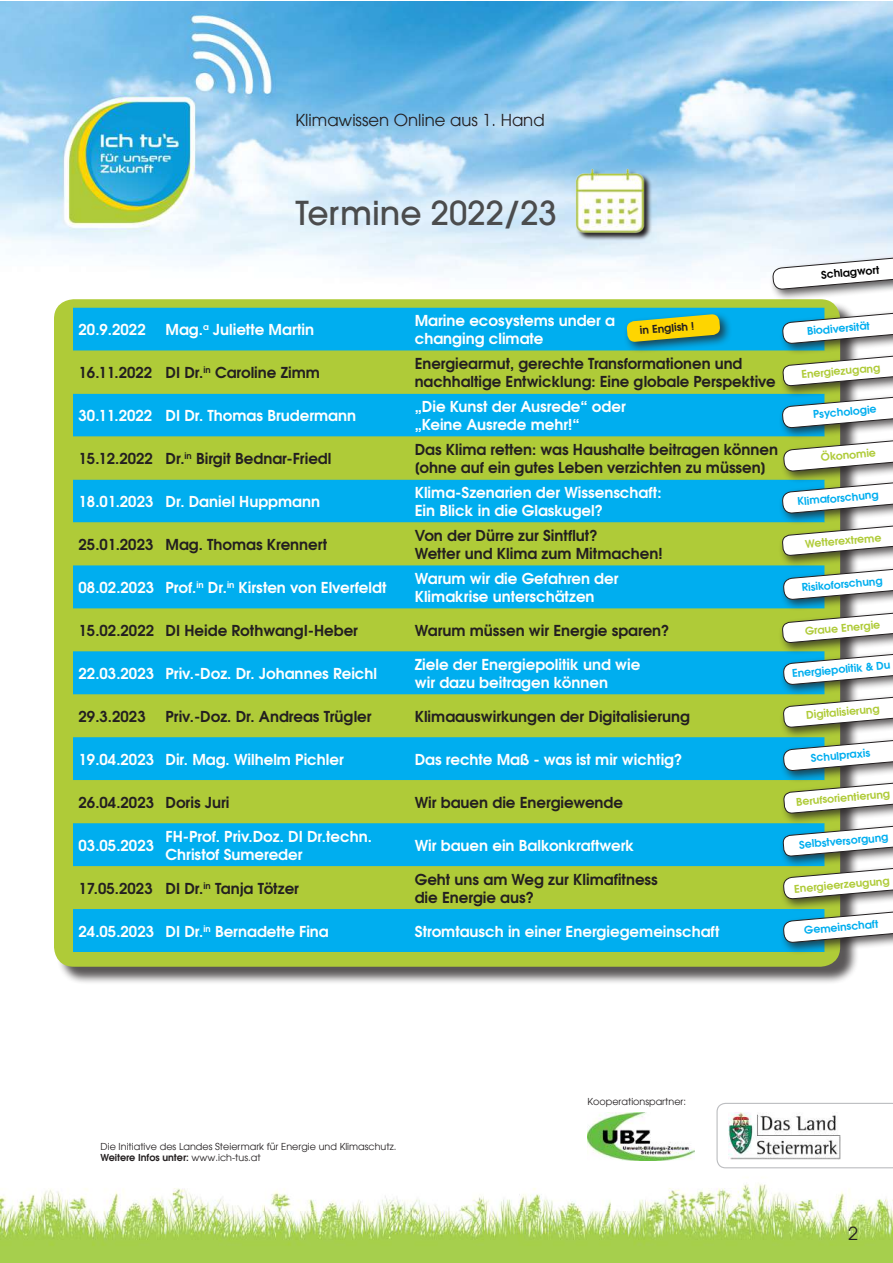
<style>
.page{position:relative;width:893px;height:1263px;background:#fff}
.page>*{position:absolute;margin:0;border:0;box-sizing:border-box;transform-origin:0 0}
.t1{font:500 33px "Avant Garde LT";color:#4b4c4d}
.t2{font:18px "Avant Garde LT";color:#231f20}
.t3{font:16.5px "Avant Garde LT";color:#231f20}
.t4{font:700 15px/18px "Te X Gyre Adventor";color:#fff}
.t5{font:700 15px/18px "Te X Gyre Adventor";color:#231f20}
.t6{font:700 10.65px "Te X Gyre Adventor";color:#00aeef}
.t7{font:700 10.65px "Te X Gyre Adventor";color:#afcb38}
.t8{font:700 10.65px "Te X Gyre Adventor";color:#000}
.t9{font:700 10.65px "Te X Gyre Adventor";color:#231f20}
.t10{font:9.6px/11.7px "Avant Garde LT";color:#231f20}
.s1{font-weight:600}
</style>
<div class="page">
<img style="left:0;top:1px;width:893px;height:1262px">
<img style="left:587px;top:1112px;width:107px;height:48px">
<svg style="left:716px;top:1103px;width:177px;height:65px"></svg>
<img style="left:565px;top:158px;width:91px;height:85px">
<div style="left:56px;top:301px;width:803px;height:684px;background:#231f20;opacity:.75"></div>
<div style="left:54px;top:299px;width:786px;height:668px;background:#afcb38;border-radius:20px"></div>
<div style="left:73px;top:308px;width:706px;height:43px;background:#00aeef"></div>
<svg style="left:73px;top:393px;width:706px;height:130px;fill:#00aeef"></svg>
<svg style="left:73px;top:565px;width:707px;height:387px;fill:#00aeef"></svg>
<div style="left:769px;top:252px;width:124px;height:50px;background:#231f20;opacity:.75"></div>
<svg style="left:772px;top:255px;width:121px;height:35px"></svg>
<div style="left:779px;top:308px;width:114px;height:48px;background:#231f20;opacity:.75"></div>
<svg style="left:782px;top:308px;width:111px;height:40px"></svg>
<div style="left:623px;top:311px;width:109px;height:43px;background:#231f20;opacity:.75"></div>
<svg style="left:626px;top:314px;width:94px;height:28px;background:#b6be35"></svg>
<div style="left:779px;top:352px;width:114px;height:46px;background:#231f20;opacity:.75"></div>
<svg style="left:782px;top:355px;width:111px;height:31px"></svg>
<div style="left:779px;top:392px;width:114px;height:48px;background:#231f20;opacity:.75"></div>
<div style="left:779px;top:521px;width:114px;height:47px;background:#231f20;opacity:.75"></div>
<div style="left:779px;top:478px;width:114px;height:47px;background:#231f20;opacity:.75"></div>
<svg style="left:782px;top:395px;width:111px;height:166px"></svg>
<div style="left:780px;top:692px;width:113px;height:48px;background:#231f20;opacity:.75"></div>
<svg style="left:783px;top:696px;width:110px;height:32px"></svg>
<div style="left:780px;top:564px;width:113px;height:47px;background:#231f20;opacity:.75"></div>
<div style="left:779px;top:608px;width:114px;height:47px;background:#adc937"></div>
<div style="left:780px;top:907px;width:113px;height:48px;background:#231f20;opacity:.75"></div>
<svg style="left:73px;top:739px;width:820px;height:208px"></svg>
<div style="left:780px;top:649px;width:113px;height:47px;background:#231f20;opacity:.75"></div>
<svg style="left:782px;top:568px;width:111px;height:121px"></svg>
<p class="t3" style="left:296px;top:110px;width:251px">Klimawissen Online aus 1. Hand</p>
<h1 class="t1" style="left:296px;top:192px;width:263px">Termine 2022/23</h1>
<p class="t8" style="left:820px;top:265px;width:60px;rotate:-5deg">Schlagwort</p>
<p class="t4" style="left:79px;top:319px;width:69px">20.9.2022</p>
<p class="t4" style="left:165px;top:319px;width:150px">Mag.<sup>a</sup> Juliette Martin</p>
<p class="t4" style="left:415px;top:310px;width:202px">Marine ecosystems under a changing climate</p>
<p class="t5" style="left:79px;top:362px;width:243px">16.11.2022 DI Dr.<sup>in</sup> Caroline Zimm</p>
<p class="t5" style="left:415px;top:353px;width:362px">Energiearmut, gerechte Transformationen und nachhaltige Entwicklung: Eine globale Perspektive</p>
<p class="t4" style="left:79px;top:405px;width:279px">30.11.2022 DI Dr. Thomas Brudermann</p>
<p class="t4" style="left:415px;top:396px;width:213px">„Die Kunst der Ausrede“ oder „Keine Ausrede mehr!“</p>
<p class="t5" style="left:79px;top:448px;width:254px">15.12.2022 Dr.<sup>in</sup> Birgit Bednar-Friedl</p>
<p class="t5" style="left:415px;top:439px;width:365px">Das Klima retten: was Haushalte beitragen können [ohne auf ein gutes Leben verzichten zu müssen]</p>
<p class="t4" style="left:79px;top:491px;width:243px">18.01.2023 Dr. Daniel Huppmann</p>
<p class="t4" style="left:415px;top:482px;width:248px">Klima-Szenarien der Wissenschaft:<br>Ein Blick in die Glaskugel?</p>
<p class="t5" style="left:79px;top:534px;width:250px">25.01.2023 Mag. Thomas Krennert</p>
<p class="t5" style="left:415px;top:525px;width:250px">Von der Dürre zur Sintflut?<br>Wetter und Klima zum Mitmachen!</p>
<p class="t4" style="left:79px;top:577px;width:309px">08.02.2023 Prof.<sup>in</sup> Dr.<sup>in</sup> Kirsten von Elverfeldt</p>
<p class="t4" style="left:415px;top:568px;width:205px">Warum wir die Gefahren der<br>Klimakrise unterschätzen</p>
<p class="t5" style="left:79px;top:620px;width:281px">15.02.2022 DI Heide Rothwangl-Heber</p>
<p class="t5" style="left:415px;top:620px;width:256px">Warum müssen wir Energie sparen?</p>
<p class="t4" style="left:79px;top:663px;width:300px">22.03.2023 Priv.-Doz. Dr. Johannes Reichl</p>
<p class="t4" style="left:415px;top:654px;width:227px">Ziele der Energiepolitik und wie wir dazu beitragen können</p>
<p class="t5" style="left:79px;top:706px;width:69px">29.3.2023</p>
<p class="t5" style="left:165px;top:706px;width:208px">Priv.-Doz. Dr. Andreas Trügler</p>
<p class="t5" style="left:415px;top:706px;width:277px">Klimaauswirkungen der Digitalisierung</p>
<p class="t4" style="left:79px;top:749px;width:267px">19.04.2023 Dir. Mag. Wilhelm Pichler</p>
<p class="t4" style="left:415px;top:749px;width:269px">Das rechte Maß - was ist mir wichtig?</p>
<p class="t5" style="left:79px;top:792px;width:152px">26.04.2023 Doris Juri</p>
<p class="t5" style="left:415px;top:792px;width:210px">Wir bauen die Energiewende</p>
<p class="t4" style="left:79px;top:835px;width:77px">03.05.2023</p>
<p class="t4" style="left:165px;top:826px;width:208px">FH-Prof. Priv.Doz. DI Dr.techn.<br>Christof Sumereder</p>
<p class="t4" style="left:415px;top:835px;width:221px">Wir bauen ein Balkonkraftwerk</p>
<p class="t5" style="left:79px;top:878px;width:222px">17.05.2023 DI Dr.<sup>in</sup> Tanja Tötzer</p>
<p class="t5" style="left:415px;top:869px;width:245px">Geht uns am Weg zur Klimafitness die Energie aus?</p>
<p class="t4" style="left:79px;top:921px;width:252px">24.05.2023 DI Dr.<sup>in</sup> Bernadette Fina</p>
<p class="t4" style="left:415px;top:921px;width:306px">Stromtausch in einer Energiegemeinschaft</p>
<p class="t9" style="left:639px;top:321px;width:56px;rotate:-5deg">in English !</p>
<p class="t6" style="left:806px;top:322px;width:64px;rotate:-5deg">Biodiversität</p>
<p class="t7" style="left:801px;top:365px;width:81px;rotate:-5deg">Energiezugang</p>
<p class="t6" style="left:812px;top:405px;width:65px;rotate:-5deg">Psychologie</p>
<p class="t7" style="left:820px;top:448px;width:57px;rotate:-5deg">Ökonomie</p>
<p class="t6" style="left:797px;top:492px;width:83px;rotate:-5deg">Klimaforschung</p>
<p class="t7" style="left:804px;top:535px;width:78px;rotate:-5deg">Wetterextreme</p>
<p class="t6" style="left:801px;top:578px;width:83px;rotate:-5deg">Risikoforschung</p>
<p class="t7" style="left:804px;top:622px;width:77px;rotate:-5deg">Graue Energie</p>
<p class="t6" style="left:791px;top:664px;width:100px;rotate:-5deg">Energiepolitik &amp; Du</p>
<p class="t7" style="left:805px;top:706px;width:75px;rotate:-5deg">Digitalisierung</p>
<p class="t6" style="left:810px;top:749px;width:61px;rotate:-5deg">Schulpraxis</p>
<p class="t7" style="left:795px;top:793px;width:96px;rotate:-5deg">Berufsorientierung</p>
<p class="t6" style="left:798px;top:835px;width:91px;rotate:-5deg">Selbstversorgung</p>
<p class="t7" style="left:793px;top:879px;width:97px;rotate:-5deg">Energieerzeugung</p>
<p class="t6" style="left:803px;top:921px;width:76px;rotate:-5deg">Gemeinschaft</p>
<p class="t10" style="left:101px;top:1140px;width:297px">Die Initiative des Landes Steiermark für Energie und Klimaschutz.<br><span class="s1">Weitere Infos unter:</span> www.ich-tus.at</p>
<p class="t10" style="left:587px;top:1095px;width:100px">Kooperationspartner:</p>
<p class="t2" style="left:848px;top:1222px;width:11px">2</p>
</div>
